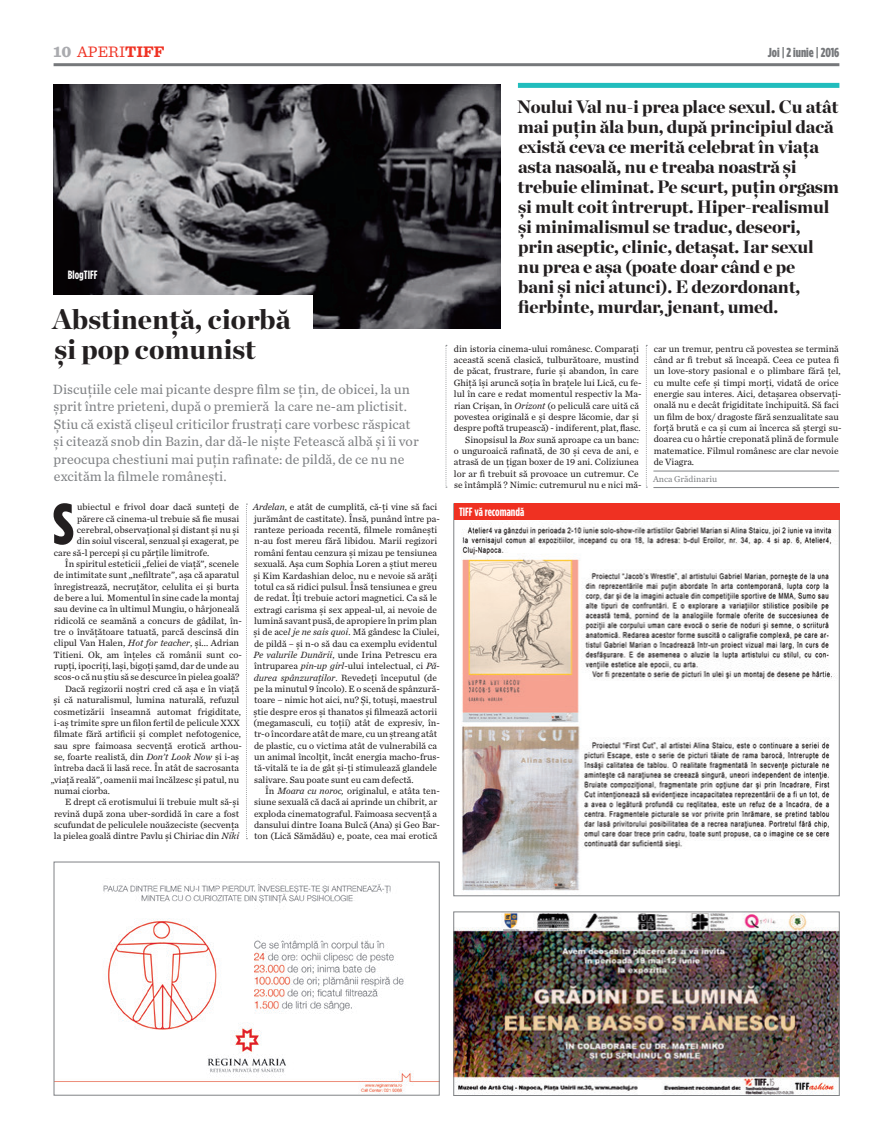
<style>
.page{position:relative;width:893px;height:1134px;background:#fff}
.page>*{position:absolute;margin:0;border:0;box-sizing:border-box;transform-origin:0 0}
.t1{font:900 58.1px "Gotham Condensed";color:#231f20}
.t2{font:900 28px/30px "Chronicle Display";color:#231f20}
.t3{font:900 18px/20px "Chronicle Display";letter-spacing:-.01em;color:#231f20}
.t4{font:16px "Sentinel";color:#ef3122}
.t5{font:14px/17.5px "Chronicle Text G2";color:#808285}
.t6{font:900 13px "Gotham Condensed";color:#76787b}
.t7{font:700 12px "Gotham Condensed";color:#fff}
.t8{font:9.5px/11.3px "Chronicle Text G2";color:#231f20}
.t9{font:9px "Chronicle Text G2";color:#808285}
.s1{font-weight:900;color:#aaabaf}
.s2{font-weight:700}
.s3{font-style:italic}
</style>
<div class="page">
<hr style="left:54px;top:63px;width:785px;height:3px;background:#76787b">
<img style="left:56px;top:878px;width:381px;height:215px">
<img style="left:54px;top:84px;width:446px;height:245px">
<img style="left:461px;top:522px;width:374px;height:369px">
<img style="left:456px;top:914px;width:381px;height:180px">
<div style="left:454px;top:912px;width:385px;height:184px;border:1px solid #808285"></div>
<div style="left:9px;top:295px;width:304px;height:79px;background:#fff"></div>
<div style="left:518px;top:83px;width:321px;height:5px;background:#21bdbd"></div>
<hr style="left:653px;top:471px;width:186px;height:1px;background:#808285">
<hr style="left:653px;top:487px;width:186px;height:1px;background:#808285">
<svg style="left:646px;top:345px;width:1px;height:143px"></svg>
<svg style="left:445px;top:345px;width:2px;height:143px"></svg>
<svg style="left:246px;top:504px;width:1px;height:335px"></svg>
<div style="left:454px;top:504px;width:385px;height:16px;background:#ef3122"></div>
<h3 class="t4" style="left:54px;top:39px;width:113px"><span class="s1">10</span> APERI<span class="s2">TIFF</span></h3>
<h3 class="t6" style="left:768px;top:44px;width:73px">Joi | 2 iunie | 2016</h3>
<p class="t7" style="left:68px;top:268px;width:31px">BlogTIFF</p>
<h2 class="t2" style="left:52px;top:302px;width:239px">Abstinență, ciorbă și pop comunist</h2>
<p class="t5" style="left:53px;top:380px;width:367px">Discuțiile cele mai picante despre film se țin, de obicei, la un șprit între prieteni, după o premieră la care ne-am plictisit.<br>Știu că există clișeul criticilor frustrați care vorbesc răspicat și citează snob din Bazin, dar dă-le niște Fetească albă și îi vor preocupa chestiuni mai puțin rafinate: de pildă, de ce nu ne excităm la filmele românești.</p>
<h1 class="t1" style="left:53px;top:489px;width:21px">S</h1>
<p class="t8" style="left:77px;top:501px;width:163px">ubiectul e frivol doar dacă sunteți de</p>
<p class="t8" style="left:77px;top:512px;width:164px">părere că cinema-ul trebuie să fie musai</p>
<p class="t8" style="left:77px;top:524px;width:164px">cerebral, observațional și distant și nu și</p>
<p class="t8" style="left:77px;top:535px;width:164px">din soiul visceral, senzual și exagerat, pe</p>
<p class="t8" style="left:54px;top:546px;width:157px">care să-l percepi și cu părțile limitrofe.</p>
<p class="t8" style="left:65px;top:558px;width:176px">În spiritul esteticii „feliei de viață”, scenele</p>
<p class="t8" style="left:54px;top:569px;width:187px">de intimitate sunt „nefiltrate”, așa că aparatul</p>
<p class="t8" style="left:54px;top:580px;width:187px">înregistrează, necruțător, celulita ei și burta</p>
<p class="t8" style="left:54px;top:592px;width:187px">de bere a lui. Momentul în sine cade la montaj</p>
<p class="t8" style="left:54px;top:603px;width:187px">sau devine ca în ultimul Mungiu, o hârjoneală</p>
<p class="t8" style="left:54px;top:614px;width:189px">ridicolă ce seamănă a concurs de gâdilat, în-</p>
<p class="t8" style="left:54px;top:626px;width:187px">tre o învățătoare tatuată, parcă descinsă din</p>
<p class="t8" style="left:54px;top:637px;width:187px">clipul Van Halen, <span class="s3">Hot for teacher</span>, și... Adrian</p>
<p class="t8" style="left:54px;top:648px;width:190px">Titieni. Ok, am înțeles că românii sunt co-</p>
<p class="t8" style="left:54px;top:660px;width:187px">rupți, ipocriți, lași, bigoți șamd, dar de unde au</p>
<p class="t8" style="left:54px;top:671px;width:187px">scos-o că nu știu să se descurce în pielea goală?</p>
<p class="t8" style="left:65px;top:682px;width:176px">Dacă regizorii noștri cred că așa e în viață</p>
<p class="t8" style="left:53px;top:694px;width:187px">și că naturalismul, lumina naturală, refuzul</p>
<p class="t8" style="left:54px;top:705px;width:189px">cosmetizării înseamnă automat frigiditate,</p>
<p class="t8" style="left:54px;top:716px;width:187px">i-aș trimite spre un filon fertil de pelicule XXX</p>
<p class="t8" style="left:54px;top:728px;width:189px">filmate fără artificii și complet nefotogenice,</p>
<p class="t8" style="left:54px;top:739px;width:189px">sau spre faimoasa secvență erotică arthou-</p>
<p class="t8" style="left:54px;top:750px;width:187px">se, foarte realistă, din <span class="s3">Don’t Look Now</span> și i-aș</p>
<p class="t8" style="left:54px;top:762px;width:187px">întreba dacă îi lasă rece. În atât de sacrosanta</p>
<p class="t8" style="left:51px;top:773px;width:190px">„viață reală”, oamenii mai încălzesc și patul, nu</p>
<p class="t8" style="left:54px;top:784px;width:58px">numai ciorba.</p>
<p class="t8" style="left:65px;top:796px;width:176px">E drept că erotismului îi trebuie mult să-și</p>
<p class="t8" style="left:54px;top:807px;width:187px">revină după zona uber-sordidă în care a fost</p>
<p class="t8" style="left:54px;top:819px;width:187px">scufundat de peliculele nouăzeciste (secvența</p>
<p class="t8" style="left:54px;top:830px;width:187px">la pielea goală dintre Pavlu și Chiriac din <span class="s3">Niki</span></p>
<p class="t8" style="left:253px;top:501px;width:189px"><span class="s3">Ardelan</span>, e atât de cumplită, că-ți vine să faci jurământ de castitate). Însă, punând între pa&shy;ranteze perioada recentă, filmele românești n-au fost mereu fără libidou. Marii regizori români fentau cenzura și mizau pe tensiunea sexuală. Așa cum Sophia Loren a știut mereu și Kim Kardashian deloc, nu e nevoie să arăți totul ca să ridici pulsul. Însă tensiunea e greu de redat. Îți trebuie actori magnetici. Ca să le extragi carisma și sex appeal-ul, ai nevoie de lumină savant pusă, de apropiere în prim plan și de ace<span class="s3">l je ne sais quoi</span>. Mă gândesc la Ciulei, de pildă – și n-o să dau ca exemplu evidentul <span class="s3">Pe valurile Dunării</span>, unde Irina Petrescu era întruparea <span class="s3">pin-up girl</span>-ului intelectual, ci <span class="s3">Pă&shy;durea spânzuraților</span>. Revedeți începutul (de pe la minutul 9 încolo). E o scenă de spânzură&shy;toare – nimic hot aici, nu? Și, totuși, maestrul știe despre eros și thanatos și filmează actorii (megamasculi, cu toții) atât de expresiv, în&shy;tr-o încordare atât de mare, cu un ștreang atât de plastic, cu o victima atât de vulnerabilă ca un animal încolțit, încât energia macho-frus&shy;tă-vitală te ia de gât și-ți stimulează glandele salivare. Sau poate sunt eu cam defectă.</p>
<p class="t8" style="left:254px;top:785px;width:187px;text-indent:11px">În <span class="s3">Moara cu noroc,</span> originalul, e atâta ten&shy;siune sexuală că dacă ai aprinde un chibrit, ar exploda cinematograful. Faimoasa secvență a dansului dintre Ioana Bulcă (Ana) și Geo Bar&shy;ton (Lică Sămădău) e, poate, cea mai erotică</p>
<p class="t3" style="left:517px;top:96px;width:324px">Noului Val nu-i prea place sexul. Cu atât mai puțin ăla bun, după principiul dacă există ceva ce merită celebrat în viața asta nasoală, nu e treaba noastră și trebuie eliminat. Pe scurt, puțin orgasm și mult coit întrerupt. Hiper-realismul și minimalismul se traduc, deseori,<br>prin aseptic, clinic, detașat. Iar sexul<br>nu prea e așa (poate doar când e pe<br>bani și nici atunci). E dezordonant, fierbinte, murdar, jenant, umed.</p>
<p class="t8" style="left:454px;top:342px;width:187px">din istoria cinema-ului românesc. Comparați</p>
<p class="t8" style="left:454px;top:354px;width:186px">această scenă clasică, tulburătoare, mustind</p>
<p class="t8" style="left:454px;top:365px;width:186px">de păcat, frustrare, furie și abandon, în care</p>
<p class="t8" style="left:454px;top:376px;width:189px">Ghiță își aruncă soția în brațele lui Lică, cu fe-</p>
<p class="t8" style="left:454px;top:388px;width:189px">lul în care e redat momentul respectiv la Ma-</p>
<p class="t8" style="left:454px;top:399px;width:186px">rian Crișan, în <span class="s3">Orizont</span> (o peliculă care uită că</p>
<p class="t8" style="left:454px;top:410px;width:186px">povestea originală e și despre lăcomie, dar și</p>
<p class="t8" style="left:454px;top:422px;width:188px">despre poftă trupească) - indiferent, plat, flasc.</p>
<p class="t8" style="left:465px;top:433px;width:175px">Sinopsisul la <span class="s3">Box</span> sună aproape ca un banc:</p>
<p class="t8" style="left:454px;top:444px;width:186px">o unguroaică rafinată, de 30 și ceva de ani, e</p>
<p class="t8" style="left:454px;top:456px;width:186px">atrasă de un țigan boxer de 19 ani. Coliziunea</p>
<p class="t8" style="left:454px;top:467px;width:186px">lor ar fi trebuit să provoace un cutremur. Ce</p>
<p class="t8" style="left:454px;top:479px;width:189px">se întâmplă ? Nimic: cutremurul nu e nici mă-</p>
<p class="t7" style="left:459px;top:505px;width:67px">TIFF vă recomandă</p>
<p class="t8" style="left:654px;top:342px;width:189px">car un tremur, pentru că povestea se termină când ar fi trebut să înceapă. Ceea ce putea fi un love-story pasional e o plimbare fără ţel, cu multe cefe și timpi morți, vidată de orice energie sau interes. Aici, detaşarea observaţi&shy;onală nu e decât frigiditate închipuită. Să faci un film de box/ dragoste fără senzualitate sau forță brută e ca şi cum ai încerca să ștergi su&shy;doarea cu o hârtie creponată plină de formule matematice. Filmul românesc are clar nevoie de Viagra.</p>
<p class="t9" style="left:653px;top:472px;width:66px">Anca Grădinariu</p>
</div>
